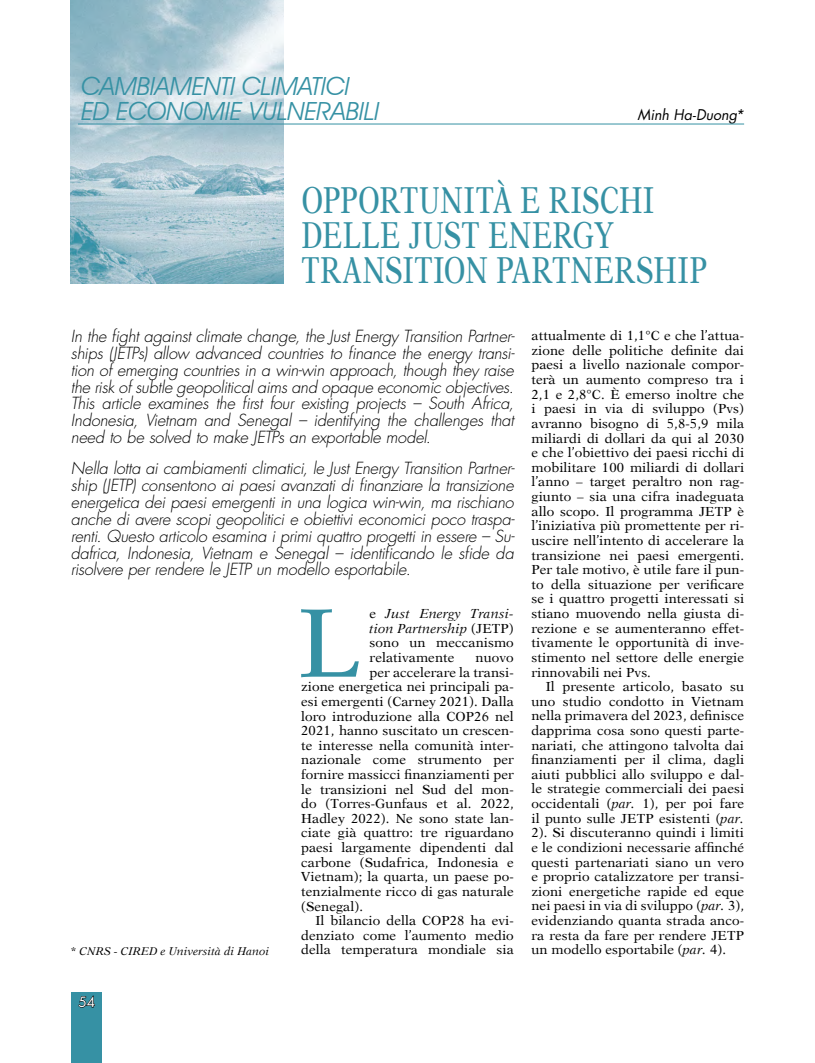
<style>
.page{position:relative;width:815px;height:1063px;background:#fff}
.page>*{position:absolute;margin:0;border:0;box-sizing:border-box;transform-origin:0 0}
.t1{font:97.62px "New Aster";color:#3691a4}
.t2{font:37.5px/35px "New Aster";letter-spacing:.015em;color:#3691a4;scale:.75 1}
.t3{font:italic 25px/25px "Avant Garde IT Cby BT";letter-spacing:-.005em;color:#3691a4}
.t4{font:italic 300 16.25px/16.9px "Futura";letter-spacing:-.01em;color:#000;text-align:justify}
.t5{font:italic 14.38px "Futura";letter-spacing:-.005em;color:#000}
.t6{font:13.75px "Futura";color:#fff}
.t7{font:13.12px/14.6px "New Aster";letter-spacing:.01em;color:#000;text-align:justify}
.t8{font:italic 11.25px "New Aster";color:#000}
.s1{font-style:italic}
.s2{font-style:normal}
</style>
<div class="page">
<div style="left:71px;top:993px;width:31px;height:70px;background:#3691a4"></div>
<svg style="left:78px;top:995px;width:17px;height:13px"></svg>
<img style="left:71px;top:0;width:212px;height:283px">
<hr style="left:78px;top:124px;width:666px;height:1px;background:#3691a4">
<h3 class="t3" style="left:81px;top:74px;width:300px">CAMBIAMENTI CLIMATICI<br>ED ECONOMIE VULNERABILI</h3>
<p class="t5" style="left:637px;top:105px;width:108px">Minh Ha-Duong*</p>
<h2 class="t2" style="left:301px;top:183px;width:542px">OPPORTUNITÀ E RISCHI<br>DELLE JUST ENERGY<br>TRANSITION PARTNERSHIP</h2>
<p class="t4" style="left:71px;top:328px;width:445px">In the fight against climate change, the Just Energy Transition Partner&shy;ships (JETPs) allow advanced countries to finance the energy transi&shy;tion of emerging countries in a win-win approach, though they raise the risk of subtle geopolitical aims and opaque economic objectives.<br>This article examines the first four existing projects – South Africa, Indonesia, Vietnam and Senegal – identifying the challenges that need to be solved to make JETPs an exportable model.</p>
<p class="t4" style="left:71px;top:460px;width:445px">Nella lotta ai cambiamenti climatici, le Just Energy Transition Partner&shy;ship (JETP) consentono ai paesi avanzati di finanziare la transizione energetica dei paesi emergenti in una logica win-win, ma rischiano anche di avere scopi geopolitici e obiettivi economici poco traspa&shy;renti. Questo articolo esamina i primi quattro progetti in essere – Su&shy;dafrica, Indonesia, Vietnam e Senegal – identificando le sfide da risolvere per rendere le JETP un modello esportabile.</p>
<p class="t7" style="left:531px;top:328px;width:214px">attualmente di 1,1°C e che l’attua&shy;zione delle politiche definite dai paesi a livello nazionale compor&shy;terà un aumento compreso tra i 2,1 e 2,8°C. È emerso inoltre che i paesi in via di sviluppo (Pvs) avranno bisogno di 5,8-5,9 mila miliardi di dollari da qui al 2030 e che l’obiettivo dei paesi ricchi di mobilitare 100 miliardi di dollari l’anno – target peraltro non rag&shy;giunto – sia una cifra inadeguata allo scopo. Il programma JETP è l’iniziativa più promettente per ri&shy;uscire nell’intento di accelerare la transizione nei paesi emergenti.<br>Per tale motivo, è utile fare il pun&shy;to della situazione per verificare se i quattro progetti interessati si stiano muovendo nella giusta di&shy;rezione e se aumenteranno effet&shy;tivamente le opportunità di inve&shy;stimento nel settore delle energie rinnovabili nei Pvs.</p>
<p class="t7" style="left:531px;top:679px;width:214px;text-indent:14px">Il presente articolo, basato su uno studio condotto in Vietnam nella primavera del 2023, definisce dapprima cosa sono questi parte&shy;nariati, che attingono talvolta dai finanziamenti per il clima, dagli aiuti pubblici allo sviluppo e dal&shy;le strategie commerciali dei paesi occidentali (<span class="s1">par.</span> 1), per poi fare il punto sulle JETP esistenti (<span class="s1">par.<br></span>2). Si discuteranno quindi i limiti e le condizioni necessarie affinché questi partenariati siano un vero e proprio catalizzatore per transi&shy;zioni energetiche rapide ed eque nei paesi in via di sviluppo (<span class="s1">par.</span> 3), evidenziando quanta strada anco&shy;ra resta da fare per rendere JETP</p>
<h1 class="t1" style="left:298px;top:586px;width:65px">L</h1>
<p class="t7" style="left:370px;top:606px;width:146px">e <span class="s1">Just Energy Transi&shy;tion Partnership</span> (JETP) sono un meccanismo relativamente</p>
<p class="t7" style="left:476px;top:650px;width:40px">nuovo</p>
<p class="t7" style="left:370px;top:665px;width:146px">per accelerare la transi-</p>
<p class="t7" style="left:301px;top:680px;width:214px">zione energetica nei principali pa-</p>
<p class="t7" style="left:301px;top:694px;width:214px">esi emergenti (Carney 2021). Dalla</p>
<p class="t7" style="left:301px;top:709px;width:214px">loro introduzione alla COP26 nel</p>
<p class="t7" style="left:301px;top:723px;width:214px">2021, hanno suscitato un crescen-</p>
<p class="t7" style="left:301px;top:738px;width:214px">te interesse nella comunità inter-</p>
<p class="t7" style="left:301px;top:753px;width:214px">nazionale come strumento per</p>
<p class="t7" style="left:301px;top:767px;width:214px">fornire massicci finanziamenti per</p>
<p class="t7" style="left:301px;top:782px;width:214px">le transizioni nel Sud del mon-</p>
<p class="t7" style="left:301px;top:796px;width:214px">do (Torres-Gunfaus et al. 2022,</p>
<p class="t7" style="left:301px;top:811px;width:214px">Hadley 2022). Ne sono state lan-</p>
<p class="t7" style="left:301px;top:826px;width:214px">ciate già quattro: tre riguardano</p>
<p class="t7" style="left:301px;top:840px;width:214px">paesi largamente dipendenti dal</p>
<p class="t7" style="left:301px;top:855px;width:214px">carbone (Sudafrica, Indonesia e</p>
<p class="t7" style="left:301px;top:870px;width:214px">Vietnam); la quarta, un paese po-</p>
<p class="t7" style="left:301px;top:884px;width:214px">tenzialmente ricco di gas naturale</p>
<p class="t7" style="left:301px;top:899px;width:63px">(Senegal).</p>
<p class="t7" style="left:315px;top:913px;width:200px">Il bilancio della COP28 ha evi-</p>
<p class="t7" style="left:301px;top:928px;width:214px">denziato come l’aumento medio</p>
<p class="t7" style="left:301px;top:943px;width:214px">della temperatura mondiale sia</p>
<p class="t8" style="left:71px;top:945px;width:200px"><span class="s2">*</span> CNRS - CIRED e Università di Hanoi</p>
<p class="t7" style="left:531px;top:943px;width:196px">un modello esportabile (<span class="s1">par.</span> 4).</p>
<p class="t6" style="left:78px;top:993px;width:18px">54</p>
</div>
